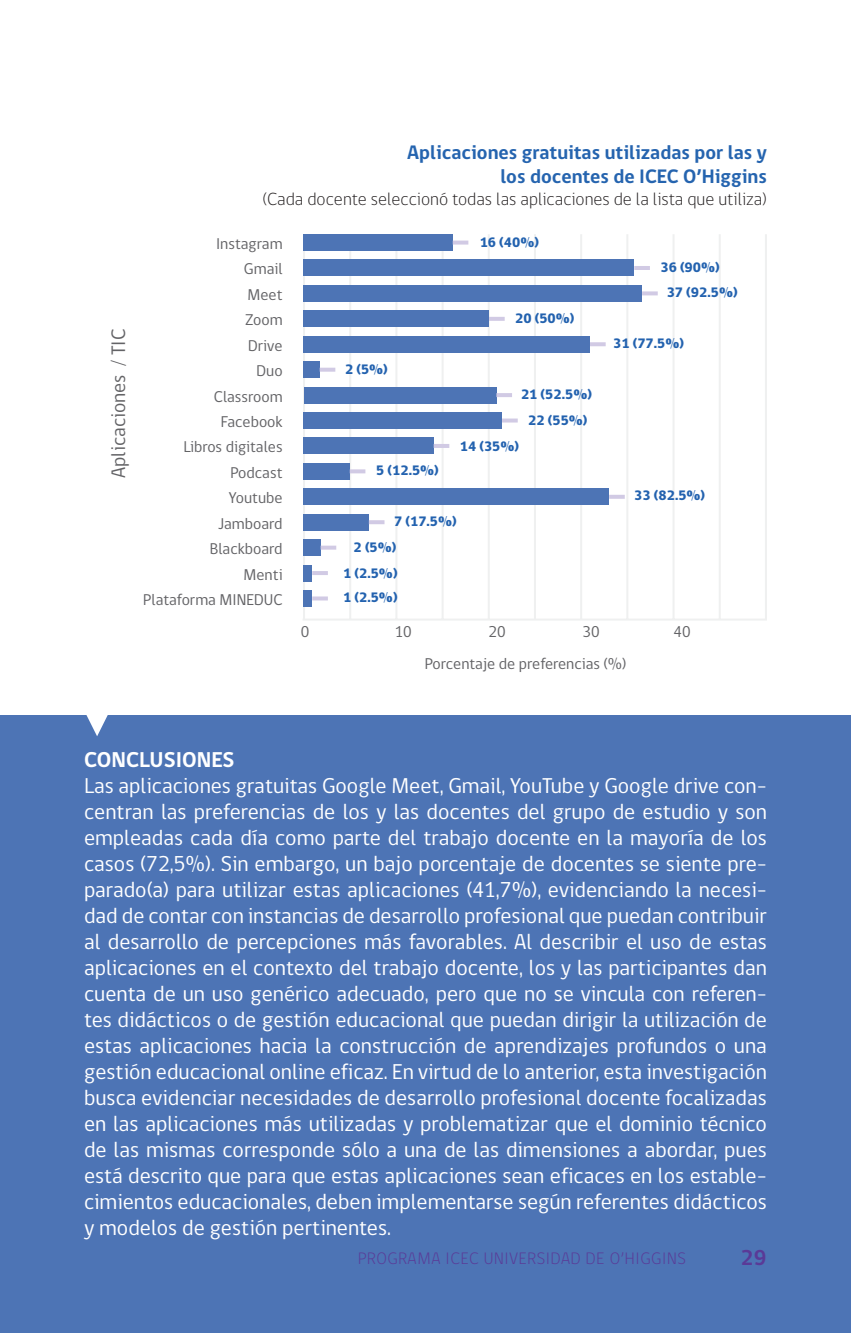
<style>
.page{position:relative;width:851px;height:1333px;background:#fff}
.page>*{position:absolute;margin:0;border:0;box-sizing:border-box;transform-origin:0 0}
.Conclusiones{font:22px/26px "gob CL";color:#fff;text-align:justify}
.t1{font:700 22px "gob CL";color:#fff}
.t2{font:700 22px "gob CL";color:#5a3a97}
.t3{font:700 20px "gob CL";color:#2564af}
.t4{font:20px "gob CL";color:#636366}
.t5{font:300 18px "gob CL";color:#231f20}
.t6{font:300 17px "gob CL";letter-spacing:.04em;color:#5a3a97}
.t7{font:16px "gob CL";color:#636366}
.t8{font:800 14px "gob CL";color:#2362af}
</style>
<div class="page">
<div style="left:0;top:716px;width:850px;height:616px;background:#4d74b5"></div>
<svg style="left:84px;top:715px;width:26px;height:21px"></svg>
<svg style="left:303px;top:234px;width:464px;height:386px"></svg>
<div style="left:303px;top:285px;width:339px;height:17px;background:#4d74b5"></div>
<div style="left:303px;top:310px;width:186px;height:17px;background:#4d74b5"></div>
<div style="left:303px;top:336px;width:287px;height:16px;background:#4d74b5"></div>
<div style="left:303px;top:361px;width:17px;height:17px;background:#4d74b5"></div>
<div style="left:303px;top:387px;width:193px;height:16px;background:#4d74b5"></div>
<div style="left:303px;top:412px;width:199px;height:17px;background:#4d74b5"></div>
<div style="left:303px;top:437px;width:131px;height:17px;background:#4d74b5"></div>
<div style="left:303px;top:463px;width:47px;height:16px;background:#4d74b5"></div>
<div style="left:303px;top:488px;width:306px;height:17px;background:#4d74b5"></div>
<div style="left:303px;top:259px;width:331px;height:17px;background:#4d74b5"></div>
<div style="left:303px;top:514px;width:66px;height:16px;background:#4d74b5"></div>
<div style="left:303px;top:539px;width:18px;height:17px;background:#4d74b5"></div>
<div style="left:303px;top:564px;width:9px;height:17px;background:#4d74b5"></div>
<div style="left:303px;top:590px;width:9px;height:17px;background:#4d74b5"></div>
<div style="left:303px;top:234px;width:149px;height:17px;background:#4d74b5"></div>
<svg style="left:452px;top:240px;width:16px;height:4px"></svg>
<hr style="left:634px;top:266px;width:15px;height:4px;background:#d1cae4">
<svg style="left:642px;top:291px;width:15px;height:4px"></svg>
<hr style="left:489px;top:317px;width:15px;height:4px;background:#d1cae4">
<svg style="left:590px;top:342px;width:15px;height:4px"></svg>
<hr style="left:496px;top:393px;width:16px;height:4px;background:#d1cae4">
<svg style="left:502px;top:418px;width:15px;height:4px"></svg>
<hr style="left:433px;top:444px;width:16px;height:4px;background:#d1cae4">
<svg style="left:319px;top:367px;width:16px;height:4px"></svg>
<svg style="left:350px;top:469px;width:15px;height:4px"></svg>
<hr style="left:609px;top:495px;width:15px;height:4px;background:#d1cae4">
<hr style="left:369px;top:520px;width:15px;height:4px;background:#d1cae4">
<svg style="left:320px;top:545px;width:16px;height:4px"></svg>
<hr style="left:312px;top:571px;width:16px;height:4px;background:#d1cae4">
<svg style="left:312px;top:596px;width:16px;height:4px"></svg>
<p class="t4" style="left:105px;top:478px;width:151px;rotate:-90deg">Aplicaciones / TIC</p>
<p class="t3" style="left:407px;top:139px;width:361px">Aplicaciones gratuitas utilizadas por las y</p>
<p class="t3" style="left:500px;top:163px;width:268px">los docentes de ICEC O’Higgins</p>
<p class="t5" style="left:262px;top:186px;width:505px">(Cada docente seleccionó todas las aplicaciones de la lista que utiliza)</p>
<p class="t7" style="left:216px;top:233px;width:68px">Instagram</p>
<p class="t7" style="left:244px;top:258px;width:40px">Gmail</p>
<p class="t7" style="left:247px;top:283px;width:37px">Meet</p>
<p class="t7" style="left:245px;top:309px;width:39px">Zoom</p>
<p class="t7" style="left:248px;top:334px;width:36px">Drive</p>
<p class="t7" style="left:256px;top:360px;width:28px">Duo</p>
<p class="t7" style="left:214px;top:385px;width:70px">Classroom</p>
<p class="t7" style="left:221px;top:411px;width:63px">Facebook</p>
<p class="t7" style="left:183px;top:436px;width:101px">Libros digitales</p>
<p class="t7" style="left:230px;top:461px;width:53px">Podcast</p>
<p class="t7" style="left:229px;top:487px;width:55px">Youtube</p>
<p class="t7" style="left:218px;top:512px;width:66px">Jamboard</p>
<p class="t7" style="left:210px;top:538px;width:74px">Blackboard</p>
<p class="t7" style="left:243px;top:563px;width:41px">Menti</p>
<p class="t7" style="left:143px;top:588px;width:141px">Plataforma MINEDUC</p>
<p class="t8" style="left:479px;top:233px;width:61px">16 (40%)</p>
<p class="t8" style="left:345px;top:360px;width:44px">2 (5%)</p>
<p class="t8" style="left:376px;top:461px;width:64px">5 (12.5%)</p>
<p class="t8" style="left:515px;top:308px;width:61px">20 (50%)</p>
<p class="t8" style="left:521px;top:384px;width:72px">21 (52.5%)</p>
<p class="t8" style="left:528px;top:411px;width:61px">22 (55%)</p>
<p class="t8" style="left:460px;top:436px;width:61px">14 (35%)</p>
<p class="t8" style="left:394px;top:511px;width:64px">7 (17.5%)</p>
<p class="t8" style="left:353px;top:538px;width:44px">2 (5%)</p>
<p class="t8" style="left:343px;top:563px;width:56px">1 (2.5%)</p>
<p class="t8" style="left:343px;top:588px;width:56px">1 (2.5%)</p>
<p class="t8" style="left:660px;top:257px;width:61px">36 (90%)</p>
<p class="t8" style="left:666px;top:283px;width:72px">37 (92.5%)</p>
<p class="t8" style="left:613px;top:333px;width:72px">31 (77.5%)</p>
<p class="t8" style="left:634px;top:486px;width:72px">33 (82.5%)</p>
<p class="t7" style="left:301px;top:620px;width:10px">0</p>
<p class="t7" style="left:394px;top:620px;width:19px">10</p>
<p class="t7" style="left:488px;top:620px;width:19px">20</p>
<p class="t7" style="left:582px;top:620px;width:19px">30</p>
<p class="t7" style="left:673px;top:620px;width:19px">40</p>
<p class="t7" style="left:425px;top:652px;width:203px">Porcentaje de preferencias (%)</p>
<p class="t1" style="left:84px;top:744px;width:152px">CONCLUSIONES</p>
<p class="Conclusiones" style="left:84px;top:773px;width:684px">Las aplicaciones gratuitas Google Meet, Gmail, YouTube y Google drive con&shy;centran las preferencias de los y las docentes del grupo de estudio y son empleadas cada día como parte del trabajo docente en la mayoría de los casos (72,5%). Sin embargo, un bajo porcentaje de docentes se siente pre&shy;parado(a) para utilizar estas aplicaciones (41,7%), evidenciando la necesi&shy;dad de contar con instancias de desarrollo profesional que puedan contribuir al desarrollo de percepciones más favorables. Al describir el uso de estas aplicaciones en el contexto del trabajo docente, los y las participantes dan cuenta de un uso genérico adecuado, pero que no se vincula con referen&shy;tes didácticos o de gestión educacional que puedan dirigir la utilización de estas aplicaciones hacia la construcción de aprendizajes profundos o una gestión educacional online eficaz. En virtud de lo anterior, esta investigación busca evidenciar necesidades de desarrollo profesional docente focalizadas en las aplicaciones más utilizadas y problematizar que el dominio técnico de las mismas corresponde sólo a una de las dimensiones a abordar, pues está descrito que para que estas aplicaciones sean eficaces en los estable&shy;cimientos educacionales, deben implementarse según referentes didácticos y modelos de gestión pertinentes.</p>
<p class="t6" style="left:358px;top:1246px;width:329px">PROGRAMA ICEC UNIVERSIDAD DE O’HIGGINS</p>
<p class="t2" style="left:740px;top:1242px;width:27px">29</p>
</div>
